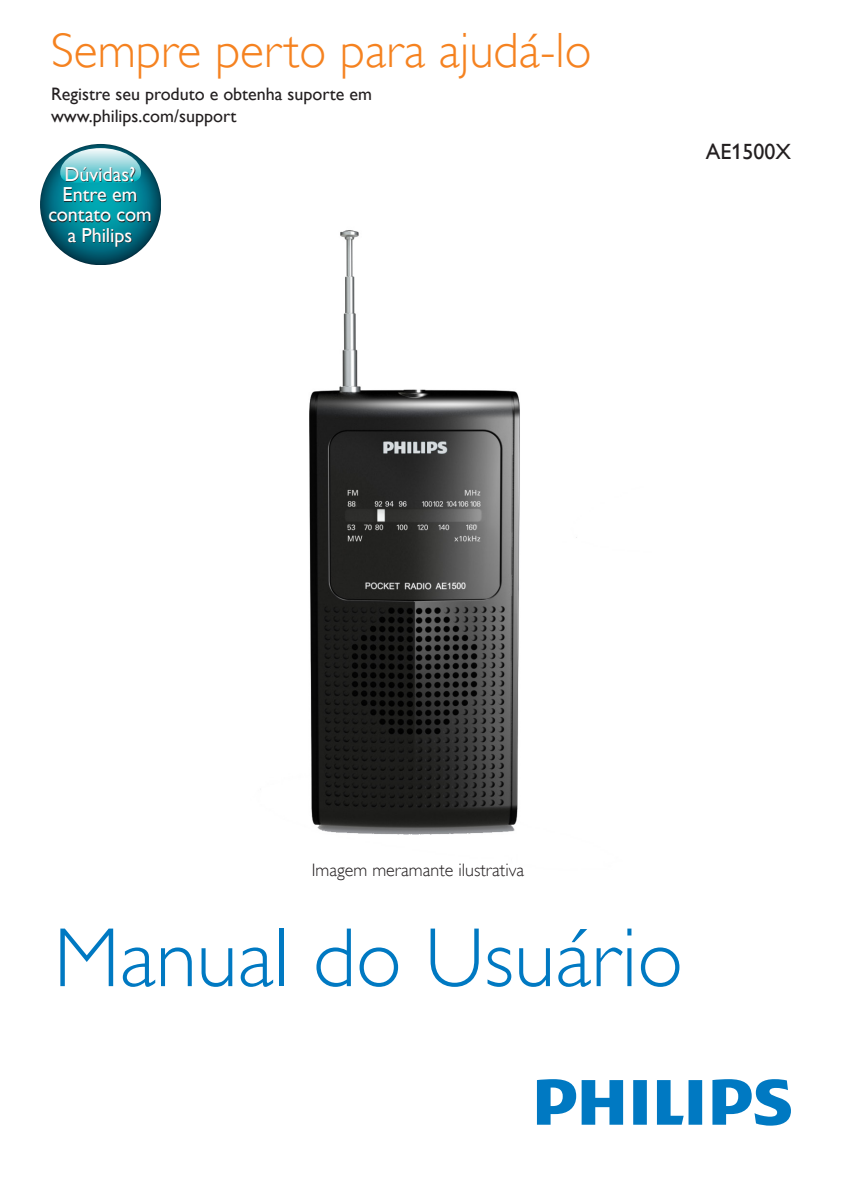
<style>
.page{position:relative;width:842px;height:1191px;background:#fff}
.page>*{position:absolute;margin:0;border:0;box-sizing:border-box;transform-origin:0 0}
.tol-usermanual-parag{font:84.4px "Gill Sans Alt One WGL Light";color:#0079c2}
.t_alwaysthere{font:49.6px "Gill Sans Alt One WGL Light";color:#f58220}
.t1{font:22px "Gill Sans Alt One WGL";color:#231f20}
.t2{font:20.2px/20.2px "Gill Sans Alt One WGL";letter-spacing:-.005em;color:#fff;text-align:center}
.t_register{font:18px "Gill Sans Alt One WGL";color:#231f20}
.t3{font:18px "Gill Sans Alt One WGL Light";color:#231f20}
</style>
<div class="page">
<svg style="left:537px;top:1079px;width:254px;height:46px"></svg>
<img style="left:309px;top:230px;width:268px;height:605px">
<img style="left:40px;top:144px;width:121px;height:121px">
<svg style="left:60px;top:148px;width:81px;height:20px"></svg>
<svg style="left:50px;top:168px;width:101px;height:79px"></svg>
<p class="t_alwaysthere" style="left:51px;top:18px;width:542px">Sempre perto para ajudá-lo</p>
<p class="t_register" style="left:51px;top:81px;width:323px">Registre seu produto e obtenha suporte em</p>
<p class="t_register" style="left:51px;top:103px;width:187px">www.philips.com/support</p>
<p class="t2" style="left:48px;top:164px;width:105px">Dúvidas?<br>Entre em contato com a Philips</p>
<p class="t1" style="left:706px;top:137px;width:87px">AE1500X</p>
<p class="t3" style="left:312px;top:857px;width:214px">Imagem meramante ilustrativa</p>
<p class="tol-usermanual-parag" style="left:54px;top:902px;width:631px">Manual do Usuário</p>
</div>
